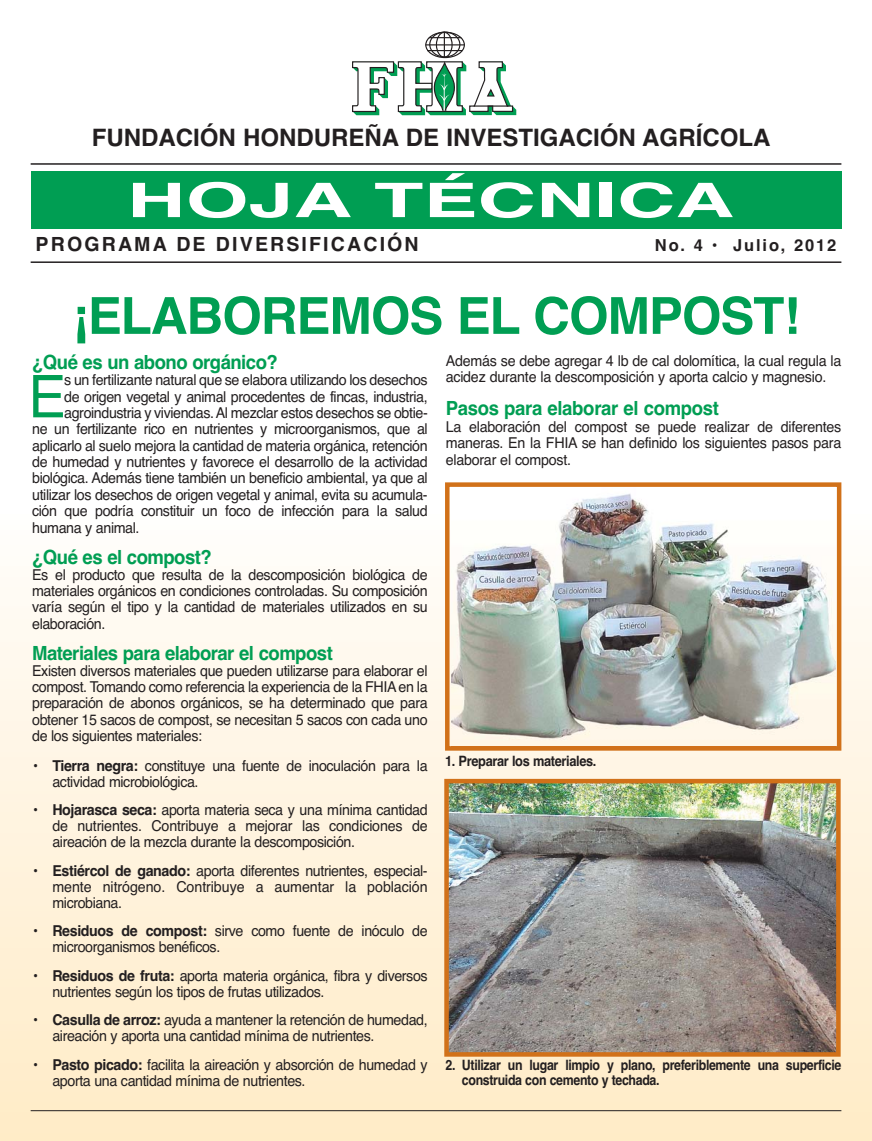
<style>
.page{position:relative;width:872px;height:1141px;background:#fff}
.page>*{position:absolute;margin:0;border:0;box-sizing:border-box;transform-origin:0 0}
.t1{font:58.95px "Helvetica";color:#009e53;scale:.95 1}
.t2{font:700 51px "Helvetica";letter-spacing:-.02em;color:#009e53}
.t3{font:700 47.55px "Helvetica";color:#fff;scale:1.7 1}
.t4{font:700 24px "Helvetica";color:#231f20}
.t5{font:700 19.5px "Helvetica";letter-spacing:-.03em;color:#009e53;scale:.95 1}
.t6{font:700 19.5px "Helvetica";letter-spacing:.11em;color:#231f20}
.t7{font:700 16.5px "Helvetica";letter-spacing:.11em;color:#231f20}
.t8{font:15px/16px "Helvetica";letter-spacing:-.03em;color:#231f20;scale:.95 1}
.t9{font:700 14.25px/15px "Helvetica";letter-spacing:-.03em;color:#231f20;scale:.87 1}
.t10{font:700 14.25px "Helvetica";letter-spacing:-.03em;color:#231f20;scale:.9 1}
.s1{font-weight:700}
</style>
<div class="page">
<div style="left:0;top:510px;width:871px;height:631px;background:linear-gradient(to bottom,#fffdfb,#ffebc5)"></div>
<div style="left:445px;top:482px;width:396px;height:269px;border:4px solid #d17119"></div>
<div style="left:31px;top:171px;width:810px;height:57px;background:#009e53"></div>
<svg style="left:425px;top:32px;width:39px;height:26px"></svg>
<div style="left:425px;top:32px;width:40px;height:26px;border:1px solid #231f20;border-radius:50%"></div>
<div style="left:429px;top:32px;width:31px;height:26px;border:1px solid #231f20;border-radius:50%"></div>
<hr style="left:443px;top:32px;width:2px;height:25px;background:#231f20">
<hr style="left:429px;top:37px;width:32px;height:1px;background:#231f20">
<hr style="left:425px;top:44px;width:39px;height:1px;background:#231f20">
<hr style="left:427px;top:50px;width:34px;height:1px;background:#231f20">
<div style="left:435px;top:32px;width:17px;height:26px;border:1px solid #231f20;border-radius:50%"></div>
<svg style="left:352px;top:61px;width:164px;height:54px"></svg>
<hr style="left:474px;top:105px;width:34px;height:2px;background:#231f20">
<hr style="left:31px;top:261px;width:810px;height:2px;background:#231f20">
<hr style="left:31px;top:163px;width:810px;height:2px;background:#231f20">
<hr style="left:31px;top:1110px;width:810px;height:1px;background:#231f20">
<img style="left:451px;top:494px;width:384px;height:253px">
<img style="left:449px;top:784px;width:386px;height:268px">
<div style="left:444px;top:779px;width:396px;height:278px;border:4px solid #d17119"></div>
<h3 class="t4" style="left:92px;top:129px;width:680px">FUNDACIÓN HONDUREÑA DE INVESTIGACIÓN AGRÍCOLA</h3>
<h3 class="t3" style="left:127px;top:183px;width:358px">HOJA TÉCNICA</h3>
<h3 class="t6" style="left:36px;top:237px;width:384px">PROGRAMA DE DIVERSIFICACIÓN</h3>
<p class="t7" style="left:654px;top:239px;width:183px">No. 4 • Julio, 2012</p>
<h2 class="t2" style="left:72px;top:297px;width:729px">¡ELABOREMOS EL COMPOST!</h2>
<h3 class="t5" style="left:32px;top:355px;width:260px">¿Qué es un abono orgánico?</h3>
<h1 class="t1" style="left:28px;top:375px;width:41px">E</h1>
<p class="t8" style="left:64px;top:373px;width:384px">s un fertilizante natural que se elabora utilizando los desechos</p>
<p class="t8" style="left:64px;top:390px;width:384px">de origen vegetal y animal procedentes de fincas, industria,</p>
<p class="t8" style="left:64px;top:406px;width:384px">agroindustria y viviendas. Al mezclar estos desechos se obtie-</p>
<p class="t8" style="left:32px;top:422px;width:417px">ne un fertilizante rico en nutrientes y microorganismos, que al</p>
<p class="t8" style="left:32px;top:439px;width:417px">aplicarlo al suelo mejora la cantidad de materia orgánica, retención</p>
<p class="t8" style="left:32px;top:455px;width:418px">de humedad y nutrientes y favorece el desarrollo de la actividad</p>
<p class="t8" style="left:32px;top:472px;width:417px">biológica. Además tiene también un beneficio ambiental, ya que al</p>
<p class="t8" style="left:32px;top:488px;width:417px">utilizar los desechos de origen vegetal y animal, evita su acumula-</p>
<p class="t8" style="left:32px;top:504px;width:417px">ción que podría constituir un foco de infección para la salud</p>
<p class="t8" style="left:32px;top:521px;width:114px">humana y animal.</p>
<h3 class="t5" style="left:32px;top:550px;width:191px">¿Qué es el compost?</h3>
<p class="t8" style="left:32px;top:568px;width:418px;text-align:justify">Es el producto que resulta de la descomposición biológica de materiales orgánicos en condiciones controladas. Su composición varía según el tipo y la cantidad de materiales utilizados en su elaboración.</p>
<h3 class="t5" style="left:32px;top:646px;width:318px">Materiales para elaborar el compost</h3>
<p class="t8" style="left:32px;top:664px;width:417px;text-align:justify">Existen diversos materiales que pueden utilizarse para elaborar el compost. Tomando como referencia la experiencia de la FHIA en la preparación de abonos orgánicos, se ha determinado que para obtener 15 sacos de compost, se necesitan 5 sacos con cada uno de los siguientes materiales:</p>
<p class="t8" style="left:52px;top:759px;width:396px;text-indent:-19px"><span class="s1">• Tierra negra:</span> constituye una fuente de inoculación para la actividad microbiológica.</p>
<p class="t8" style="left:52px;top:803px;width:396px;text-align:justify;text-indent:-19px"><span class="s1">• Hojarasca seca:</span> aporta materia seca y una mínima cantidad de nutrientes. Contribuye a mejorar las condiciones de aireación de la mezcla durante la descomposición.</p>
<p class="t8" style="left:52px;top:864px;width:396px;text-align:justify;text-indent:-19px"><span class="s1">• Estiércol de ganado:</span> aporta diferentes nutrientes, especial&shy;mente nitrógeno. Contribuye a aumentar la población microbiana.</p>
<p class="t8" style="left:52px;top:924px;width:396px;text-indent:-19px"><span class="s1">• Residuos de compost:</span> sirve como fuente de inóculo de microorganismos benéficos.</p>
<p class="t8" style="left:52px;top:969px;width:396px;text-indent:-19px"><span class="s1">• Residuos de fruta:</span> aporta materia orgánica, fibra y diversos nutrientes según los tipos de frutas utilizados.</p>
<p class="t8" style="left:52px;top:1013px;width:396px;text-indent:-19px"><span class="s1">• Casulla de arroz:</span> ayuda a mantener la retención de humedad, aireación y aporta una cantidad mínima de nutrientes.</p>
<p class="t8" style="left:52px;top:1058px;width:396px;text-indent:-19px"><span class="s1">• Pasto picado:</span> facilita la aireación y absorción de humedad y aporta una cantidad mínima de nutrientes.</p>
<p class="t8" style="left:445px;top:353px;width:417px;line-height:16.5px">Además se debe agregar 4 lb de cal dolomítica, la cual regula la acidez durante la descomposición y aporta calcio y magnesio.</p>
<h3 class="t5" style="left:445px;top:401px;width:289px">Pasos para elaborar el compost</h3>
<p class="t8" style="left:445px;top:419px;width:417px;line-height:16.5px;text-align:justify">La elaboración del compost se puede realizar de diferentes maneras. En la FHIA se han definido los siguientes pasos para elaborar el compost.</p>
<p class="t10" style="left:445px;top:756px;width:170px">1. Preparar los materiales.</p>
<p class="t9" style="left:462px;top:1059px;width:437px;text-indent:-16px">2. Utilizar un lugar limpio y plano, preferiblemente una superficie construida con cemento y techada.</p>
</div>
